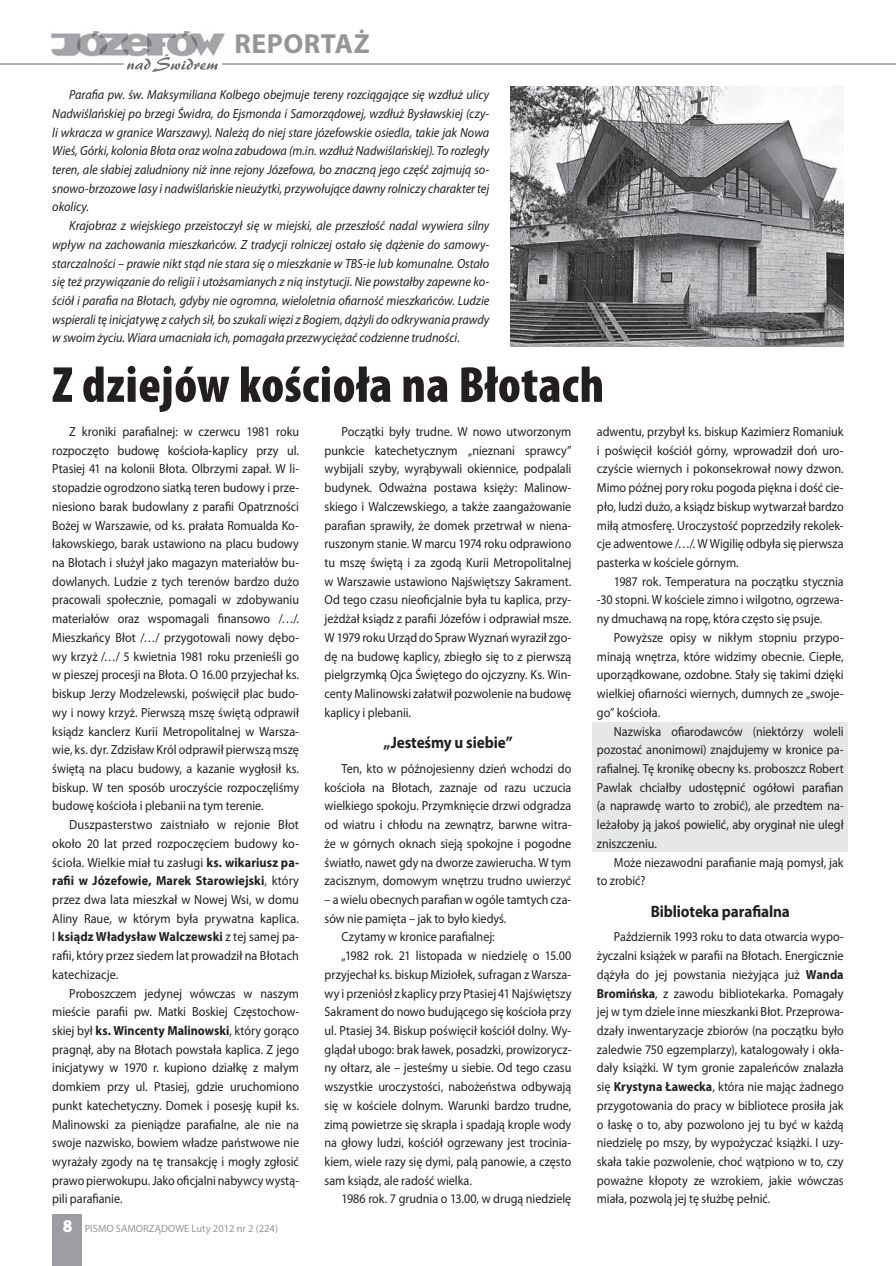
<style>
.page{position:relative;width:896px;height:1266px;background:#fff}
.page>*{position:absolute;margin:0;border:0;box-sizing:border-box;transform-origin:0 0}
.t1{font:900 condensed 51px "Myriad Pro";letter-spacing:.01em;color:#231f20}
.t2{font:700 27.75px "Myriad Pro";letter-spacing:.02em;color:#939598}
.t3{font:700 16.5px "Myriad Pro";letter-spacing:-.005em;color:#231f20;scale:.92 1}
.t4{font:13.2px/18.8px "Myriad Pro";color:#231f20;text-align:justify;scale:.92 1}
.t5{font:italic 13.2px/18.8px "Myriad Pro";letter-spacing:-.005em;color:#231f20;text-align:justify;scale:.93 1}
.t6{font:13.2px/18.8px "Myriad Pro";color:#231f20;text-align:justify;scale:.93 1}
.t7{font:10.5px "Myriad Pro";color:#939598}
.s1{font-weight:700}
.s2{font-weight:900;font-size:18px;color:#fff}
</style>
<div class="page">
<hr style="left:222px;top:63px;width:673px;height:2px;background:#939598">
<hr style="left:0;top:63px;width:123px;height:2px;background:#939598">
<img style="left:51px;top:31px;width:173px;height:26px">
<svg style="left:127px;top:54px;width:91px;height:18px"></svg>
<div style="left:52px;top:1213px;width:30px;height:52px;background:#9c9ea1"></div>
<div style="left:592px;top:722px;width:255px;height:130px;background:#e6e7e8"></div>
<img style="left:510px;top:86px;width:333px;height:260px">
<h2 class="t2" style="left:234px;top:33px;width:137px">REPORTAŻ</h2>
<p class="t5" style="left:52px;top:87px;width:471px;text-indent:17px">Parafia pw. św. Maksymiliana Kolbego obejmuje tereny rozciągające się wzdłuż ulicy Nadwiślańskiej po brzegi Świdra, do Ejsmonda i Samorządowej, wzdłuż Bysławskiej (czy&shy;li wkracza w granice Warszawy). Należą do niej stare józefowskie osiedla, takie jak Nowa Wieś, Górki, kolonia Błota oraz wolna zabudowa (m.in. wzdłuż Nadwiślańskiej). To rozległy teren, ale słabiej zaludniony niż inne rejony Józefowa, bo znaczną jego część zajmują so&shy;snowo-brzozowe lasy i nadwiślańskie nieużytki, przywołujące dawny rolniczy charakter tej okolicy.</p>
<p class="t5" style="left:52px;top:218px;width:471px;text-indent:17px">Krajobraz z wiejskiego przeistoczył się w miejski, ale przeszłość nadal wywiera silny wpływ na zachowania mieszkańców. Z tradycji rolniczej ostało się dążenie do samowy&shy;starczalności – prawie nikt stąd nie stara się o mieszkanie w TBS-ie lub komunalne. Ostało się też przywiązanie do religii i utożsamianych z nią instytucji. Nie powstałby zapewne ko&shy;ściół i parafia na Błotach, gdyby nie ogromna, wieloletnia ofiarność mieszkańców. Ludzie wspierali tę inicjatywę z całych sił, bo szukali więzi z Bogiem, dążyli do odkrywania prawdy w swoim życiu. Wiara umacniała ich, pomagała przezwyciężać codzienne trudności.</p>
<h1 class="t1" style="left:52px;top:365px;width:553px">Z dziejów kościoła na Błotach</h1>
<p class="t4" style="left:52px;top:423px;width:270px;text-indent:17px">Z kroniki parafialnej: w czerwcu 1981 roku rozpoczęto budowę kościoła-kaplicy przy ul.<br>Ptasiej 41 na kolonii Błota. Olbrzymi zapał. W li&shy;stopadzie ogrodzono siatką teren budowy i prze&shy;niesiono barak budowlany z parafii Opatrzności Bożej w Warszawie, od ks. prałata Romualda Ko&shy;łakowskiego, barak ustawiono na placu budowy na Błotach i służył jako magazyn materiałów bu&shy;dowlanych. Ludzie z tych terenów bardzo dużo pracowali społecznie, pomagali w zdobywaniu materiałów oraz wspomagali finansowo /…/.<br>Mieszkańcy Błot /…/ przygotowali nowy dębo&shy;wy krzyż /…/ 5 kwietnia 1981 roku przenieśli go w pieszej procesji na Błota. O 16.00 przyjechał ks. biskup Jerzy Modzelewski, poświęcił plac budo&shy;wy i nowy krzyż. Pierwszą mszę świętą odprawił ksiądz kanclerz Kurii Metropolitalnej w Warsza&shy;wie, ks. dyr. Zdzisław Król odprawił pierwszą mszę świętą na placu budowy, a kazanie wygłosił ks. biskup. W ten sposób uroczyście rozpoczęliśmy budowę kościoła i plebanii na tym terenie.</p>
<p class="t6" style="left:52px;top:816px;width:267px;text-indent:17px">Duszpasterstwo zaistniało w rejonie Błot około 20 lat przed rozpoczęciem budowy ko&shy;ścioła. Wielkie miał tu zasługi <span class="s1">ks. wikariusz pa&shy;rafii w Józefowie, Marek Starowiejski</span>, który przez dwa lata mieszkał w Nowej Wsi, w domu Aliny Raue, w którym była prywatna kaplica.<br>I <span class="s1">ksiądz Władysław Walczewski</span> z tej samej pa&shy;rafii, który przez siedem lat prowadził na Błotach katechizacje.</p>
<p class="t4" style="left:52px;top:985px;width:270px;text-indent:17px">Proboszczem jedynej wówczas w naszym mieście parafii pw. Matki Boskiej Częstochow&shy;skiej był <span class="s1">ks. Wincenty Malinowski</span>, który gorąco pragnął, aby na Błotach powstała kaplica. Z jego inicjatywy w 1970 r. kupiono działkę z małym domkiem przy ul. Ptasiej, gdzie uruchomiono punkt katechetyczny. Domek i posesję kupił ks.<br>Malinowski za pieniądze parafialne, ale nie na swoje nazwisko, bowiem władze państwowe nie wyrażały zgody na tę transakcję i mogły zgłosić prawo pierwokupu. Jako oficjalni nabywcy wystą&shy;pili parafianie.</p>
<p class="t7" style="left:63px;top:1224px;width:217px"><span class="s2">8</span> PISMO SAMORZĄDOWE Luty 2012 nr 2 (224)</p>
<p class="t4" style="left:324px;top:423px;width:270px;text-indent:17px">Początki były trudne. W nowo utworzonym punkcie katechetycznym „nieznani sprawcy” wybijali szyby, wyrąbywali okiennice, podpalali budynek. Odważna postawa księży: Malinow&shy;skiego i Walczewskiego, a także zaangażowanie parafian sprawiły, że domek przetrwał w niena&shy;ruszonym stanie. W marcu 1974 roku odprawiono tu mszę świętą i za zgodą Kurii Metropolitalnej w Warszawie ustawiono Najświętszy Sakrament.<br>Od tego czasu nieoficjalnie była tu kaplica, przy&shy;jeżdżał ksiądz z parafii Józefów i odprawiał msze.<br>W 1979 roku Urząd do Spraw Wyznań wyraził zgo&shy;dę na budowę kaplicy, zbiegło się to z pierwszą pielgrzymką Ojca Świętego do ojczyzny. Ks. Win&shy;centy Malinowski załatwił pozwolenie na budowę kaplicy i plebanii.</p>
<p class="t3" style="left:383px;top:736px;width:142px">„Jesteśmy u siebie”</p>
<p class="t4" style="left:324px;top:760px;width:270px;text-indent:17px">Ten, kto w późnojesienny dzień wchodzi do kościoła na Błotach, zaznaje od razu uczucia wielkiego spokoju. Przymknięcie drzwi odgradza od wiatru i chłodu na zewnątrz, barwne witra&shy;że w górnych oknach sieją spokojne i pogodne światło, nawet gdy na dworze zawierucha. W tym zacisznym, domowym wnętrzu trudno uwierzyć</p>
<p class="t4" style="left:324px;top:891px;width:270px">– a wielu obecnych parafian w ogóle tamtych cza-</p>
<p class="t4" style="left:324px;top:910px;width:199px">sów nie pamięta – jak to było kiedyś.</p>
<p class="t4" style="left:341px;top:928px;width:168px">Czytamy w kronice parafialnej:</p>
<p class="t4" style="left:341px;top:947px;width:251px">„1982 rok. 21 listopada w niedzielę o 15.00</p>
<p class="t4" style="left:324px;top:966px;width:270px">przyjechał ks. biskup Miziołek, sufragan z Warsza-</p>
<p class="t4" style="left:324px;top:985px;width:270px">wy i przeniósł z kaplicy przy Ptasiej 41 Najświętszy</p>
<p class="t4" style="left:324px;top:1003px;width:270px">Sakrament do nowo budującego się kościoła przy</p>
<p class="t4" style="left:324px;top:1022px;width:269px">ul. Ptasiej 34. Biskup poświęcił kościół dolny. Wy-</p>
<p class="t4" style="left:324px;top:1041px;width:270px">glądał ubogo: brak ławek, posadzki, prowizorycz-</p>
<p class="t4" style="left:324px;top:1059px;width:270px">ny ołtarz, ale – jesteśmy u siebie. Od tego czasu</p>
<p class="t4" style="left:324px;top:1078px;width:269px">wszystkie uroczystości, nabożeństwa odbywają</p>
<p class="t4" style="left:324px;top:1097px;width:270px">się w kościele dolnym. Warunki bardzo trudne,</p>
<p class="t4" style="left:324px;top:1116px;width:270px">zimą powietrze się skrapla i spadają krople wody</p>
<p class="t4" style="left:324px;top:1134px;width:270px">na głowy ludzi, kościół ogrzewany jest trocinia-</p>
<p class="t4" style="left:324px;top:1153px;width:270px">kiem, wiele razy się dymi, palą panowie, a często</p>
<p class="t4" style="left:324px;top:1172px;width:162px">sam ksiądz, ale radość wielka.</p>
<p class="t4" style="left:341px;top:1190px;width:251px">1986 rok. 7 grudnia o 13.00, w drugą niedzielę</p>
<p class="t4" style="left:597px;top:423px;width:270px">adwentu, przybył ks. biskup Kazimierz Romaniuk i poświęcił kościół górny, wprowadził doń uro&shy;czyście wiernych i pokonsekrował nowy dzwon.<br>Mimo późnej pory roku pogoda piękna i dość cie&shy;pło, ludzi dużo, a ksiądz biskup wytwarzał bardzo miłą atmosferę. Uroczystość poprzedziły rekolek&shy;cje adwentowe /…/. W Wigilię odbyła się pierwsza pasterka w kościele górnym.</p>
<p class="t4" style="left:597px;top:573px;width:270px;text-indent:17px">1987 rok. Temperatura na początku stycznia -30 stopni. W kościele zimno i wilgotno, ogrzewa&shy;ny dmuchawą na ropę, która często się psuje.</p>
<p class="t4" style="left:597px;top:629px;width:270px;text-indent:17px">Powyższe opisy w nikłym stopniu przypo&shy;minają wnętrza, które widzimy obecnie. Ciepłe, uporządkowane, ozdobne. Stały się takimi dzięki wielkiej ofiarności wiernych, dumnych ze „swoje&shy;go” kościoła.</p>
<p class="t4" style="left:597px;top:723px;width:270px;text-indent:17px">Nazwiska ofiarodawców (niektórzy woleli pozostać anonimowi) znajdujemy w kronice pa&shy;rafialnej. Tę kronikę obecny ks. proboszcz Robert Pawlak chciałby udostępnić ogółowi parafian (a naprawdę warto to zrobić), ale przedtem na&shy;leżałoby ją jakoś powielić, aby oryginał nie uległ zniszczeniu.</p>
<p class="t4" style="left:597px;top:854px;width:270px;text-indent:17px">Może niezawodni parafianie mają pomysł, jak to zrobić?</p>
<p class="t3" style="left:650px;top:904px;width:153px">Biblioteka parafialna</p>
<p class="t4" style="left:597px;top:928px;width:270px;text-indent:17px">Październik 1993 roku to data otwarcia wypo&shy;życzalni książek w parafii na Błotach. Energicznie dążyła do jej powstania nieżyjąca już <span class="s1">Wanda Bromińska</span>, z zawodu bibliotekarka. Pomagały jej w tym dziele inne mieszkanki Błot. Przeprowa&shy;dzały inwentaryzacje zbiorów (na początku było zaledwie 750 egzemplarzy), katalogowały i okła&shy;dały książki. W tym gronie zapaleńców znalazła się <span class="s1">Krystyna Ławecka</span>, która nie mając żadnego przygotowania do pracy w bibliotece prosiła jak o łaskę o to, aby pozwolono jej tu być w każdą niedzielę po mszy, by wypożyczać książki. I uzy&shy;skała takie pozwolenie, choć wątpiono w to, czy poważne kłopoty ze wzrokiem, jakie wówczas miała, pozwolą jej tę służbę pełnić.</p>
</div>
